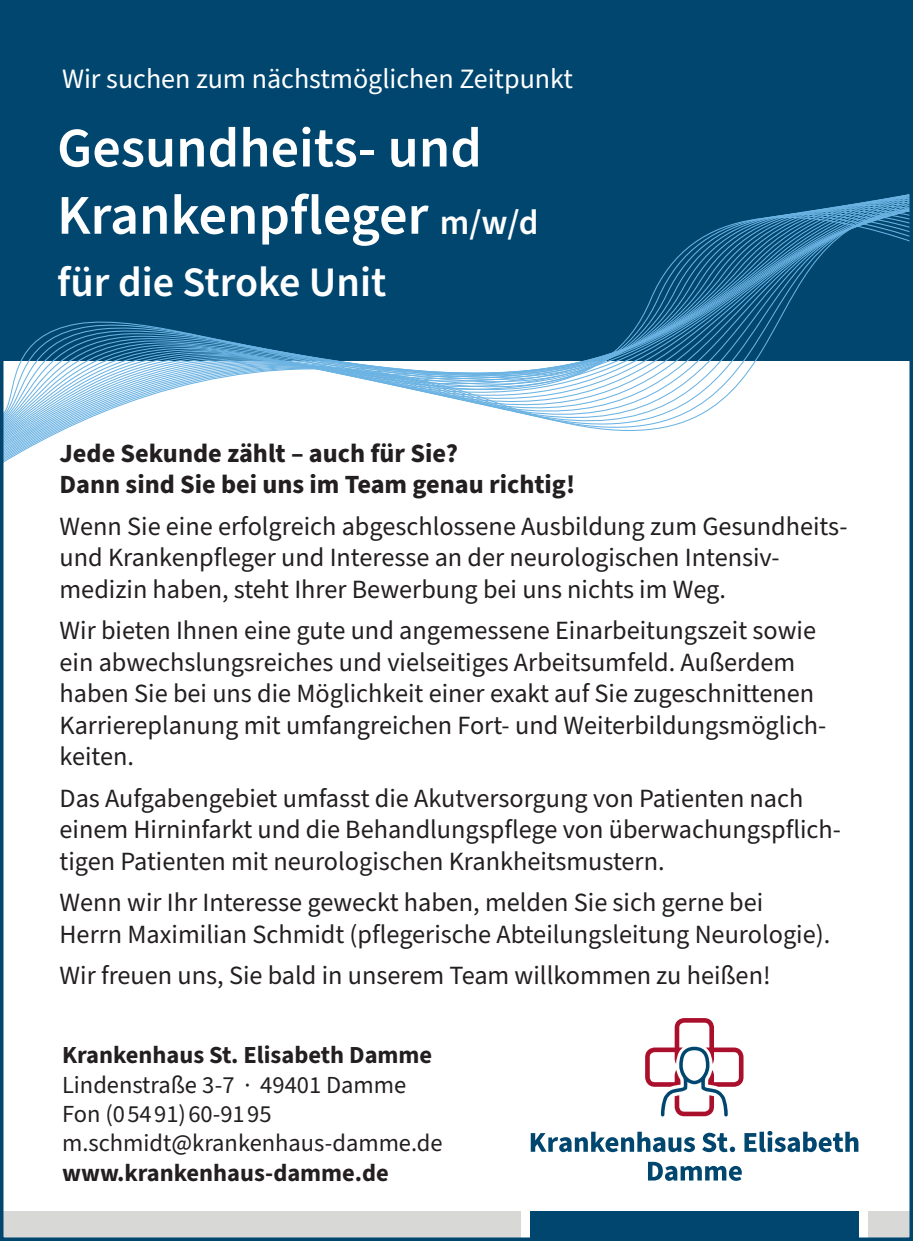
<style>
.page{position:relative;width:913px;height:1241px;background:#fff}
.page>*{position:absolute;margin:0;border:0;box-sizing:border-box;transform-origin:0 0}
.t1{font:600 56px/67.2px "Source Sans Pro";color:#fff}
.t2{font:600 42px "Source Sans Pro";color:#fff}
.t3{font:28px "Source Sans Pro";color:#fff}
.t4{font:26.25px/31.5px "Source Sans Pro";color:#231f20}
.t5{font:700 26.25px/31.5px "Source Sans Pro";color:#231f20}
.t6{font:24.5px/29.4px "Source Sans 3";color:#231f20}
.t7{font:700 24.5px "Source Sans 3";color:#231f20}
.s1{font-size:35px}
</style>
<div class="page">
<div style="left:0;top:0;width:913px;height:360px;background:#00466f"></div>
<div style="left:0;top:1210px;width:520px;height:30px;background:#d8d9d7"></div>
<div style="left:869px;top:1210px;width:44px;height:30px;background:#d8d9d7"></div>
<div style="left:530px;top:1211px;width:329px;height:29px;background:#00466f"></div>
<svg style="left:645px;top:1018px;width:98px;height:98px"></svg>
<svg style="left:648px;top:1161px;width:94px;height:19px"></svg>
<svg style="left:531px;top:1131px;width:327px;height:20px"></svg>
<svg style="left:5px;top:194px;width:903px;height:268px"></svg>
<p class="t3" style="left:62px;top:60px;width:512px">Wir suchen zum nächstmöglichen Zeitpunkt</p>
<h1 class="t1" style="left:57px;top:116px;width:483px">Gesundheits- und<br>Krankenpfleger <span class="s1">m/w/d</span></h1>
<h2 class="t2" style="left:57px;top:254px;width:331px">für die Stroke Unit</h2>
<p class="t5" style="left:60px;top:438px;width:517px">Jede Sekunde zählt – auch für Sie?<br>Dann sind Sie bei uns im Team genau richtig!</p>
<p class="t4" style="left:60px;top:511px;width:789px">Wenn Sie eine erfolgreich abgeschlossene Ausbildung zum Gesundheits&shy;und Krankenpfleger und Interesse an der neurologischen Intensiv&shy;medizin haben, steht Ihrer Bewerbung bei uns nichts im Weg.</p>
<p class="t4" style="left:60px;top:615px;width:768px">Wir bieten Ihnen eine gute und angemessene Einarbeitungszeit sowie ein abwechslungsreiches und vielseitiges Arbeitsumfeld. Außerdem haben Sie bei uns die Möglichkeit einer exakt auf Sie zugeschnittenen Karriereplanung mit umfangreichen Fort- und Weiterbildungsmöglich&shy;keiten.</p>
<p class="t4" style="left:60px;top:783px;width:783px">Das Aufgabengebiet umfasst die Akutversorgung von Patienten nach einem Hirninfarkt und die Behandlungspflege von überwachungspflich&shy;tigen Patienten mit neurologischen Krankheitsmustern.</p>
<p class="t4" style="left:60px;top:887px;width:772px">Wenn wir Ihr Interesse geweckt haben, melden Sie sich gerne bei<br>Herrn Maximilian Schmidt (pflegerische Abteilungsleitung Neurologie).</p>
<p class="t4" style="left:60px;top:960px;width:712px">Wir freuen uns, Sie bald in unserem Team willkommen zu heißen!</p>
<p class="t7" style="left:62px;top:1038px;width:372px">Krankenhaus St. Elisabeth Damme</p>
<p class="t6" style="left:62px;top:1070px;width:382px">Lindenstraße 3-7 · 49401 Damme<br>Fon (0 54 91) 60-91 95 m.schmidt@krankenhaus-damme.de</p>
<p class="t7" style="left:62px;top:1156px;width:328px">www.krankenhaus-damme.de</p>
</div>
